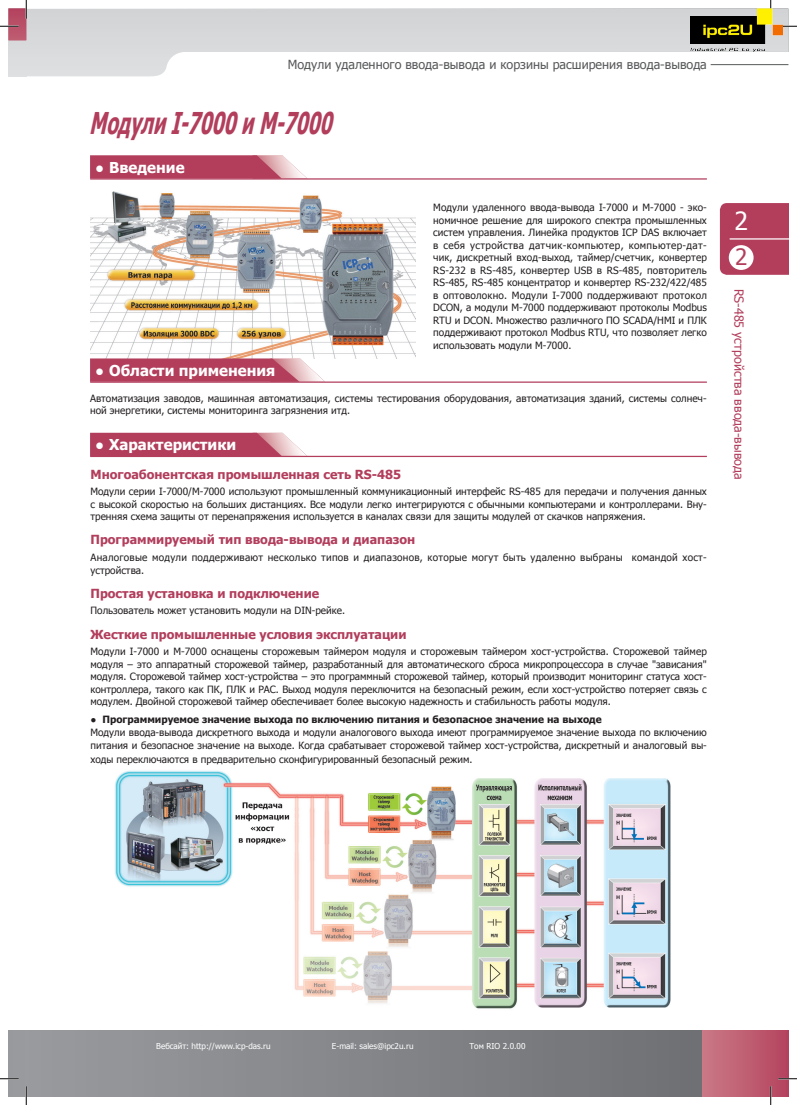
<style>
.page{position:relative;width:797px;height:1105px;background:#fff}
.page>*{position:absolute;margin:0;border:0;box-sizing:border-box;transform-origin:0 0}
.t1{font:italic 700 30px "Tahoma";color:#b23e5c;scale:.62 1}
.t2{font:25px "Tahoma";color:#fff}
.t3{font:22.5px "Tahoma";color:#b23e5c}
.t4{font:700 15px "Tahoma";color:#fff}
.t5{font:700 12.5px "Tahoma";color:#b23e5c}
.t6{font:12.5px "Tahoma";color:#57585a}
.t7{font:12.5px "Tahoma";color:#b23e5c}
.t8{font:10px/12.5px "Tahoma";color:#231f20;text-align:justify}
.t9{font:10px/12.5px "Tahoma";letter-spacing:.025em;color:#231f20}
.t10{font:700 10px "Tahoma";color:#231f20}
.t11{font:8.12px "Tahoma";color:#fff}
.s1{font-weight:400}
</style>
<div class="page">
<svg style="left:26px;top:9px;width:762px;height:67px"></svg>
<div style="left:701px;top:1030px;width:87px;height:66px;background:linear-gradient(to right,#cb7a86,#b44560)"></div>
<div style="left:26px;top:1030px;width:675px;height:66px;background:linear-gradient(to right,#999b9e,#6f7073)"></div>
<hr style="left:710px;top:64px;width:78px;height:1px;background:#57585a">
<div style="left:720px;top:203px;width:68px;height:72px;background:#b23e5c"></div>
<hr style="left:729px;top:238px;width:59px;height:2px;background:#fff">
<div style="left:728px;top:245px;width:25px;height:25px;background:#fff;border-radius:50%"></div>
<div style="left:9px;top:9px;width:17px;height:67px;background:#dcdddf"></div>
<svg style="left:9px;top:9px;width:17px;height:31px"></svg>
<div style="left:9px;top:1030px;width:17px;height:66px;background:#989a9d"></div>
<img style="left:114px;top:770px;width:557px;height:239px">
<img style="left:90px;top:191px;width:325px;height:167px">
<svg style="left:90px;top:155px;width:217px;height:23px;background:#bd5a73"></svg>
<hr style="left:90px;top:178px;width:617px;height:2px;background:#b23e5c">
<svg style="left:90px;top:358px;width:234px;height:23px;background:#bd5972"></svg>
<hr style="left:90px;top:381px;width:617px;height:2px;background:#b23e5c">
<svg style="left:90px;top:433px;width:217px;height:23px;background:#bc5871"></svg>
<hr style="left:90px;top:456px;width:617px;height:1px;background:#b23e5c">
<svg style="left:0;top:25px;width:19px;height:2px"></svg>
<svg style="left:782px;top:25px;width:15px;height:2px"></svg>
<svg style="left:0;top:1078px;width:19px;height:1px"></svg>
<svg style="left:778px;top:1078px;width:19px;height:1px"></svg>
<svg style="left:25px;top:0;width:2px;height:19px"></svg>
<svg style="left:25px;top:1086px;width:2px;height:19px"></svg>
<svg style="left:770px;top:1086px;width:1px;height:19px"></svg>
<img style="left:690px;top:9px;width:92px;height:42px">
<p class="t6" style="left:288px;top:56px;width:420px">Модули удаленного ввода-вывода и корзины расширения ввода-вывода</p>
<h1 class="t1" style="left:89px;top:102px;width:405px">МодулиI-7000иM-7000</h1>
<h3 class="t4" style="left:95px;top:157px;width:91px"><span class="s1">●</span> Введение</h3>
<h3 class="t4" style="left:95px;top:360px;width:182px"><span class="s1">●</span> Области применения</h3>
<p class="t8" style="left:433px;top:201px;width:275px">Модули удаленного ввода-вывода I-7000 и M-7000 - эко&shy;номичное решение для широкого спектра промышленных систем управления. Линейка продуктов ICP DAS включает в себя устройства датчик-компьютер, компьютер-дат&shy;чик, дискретный вход-выход, таймер/счетчик, конвертер RS-232 в RS-485, конвертер USB в RS-485, повторитель RS-485, RS-485 концентратор и конвертер RS-232/422/485 в оптоволокно. Модули I-7000 поддерживают протокол DCON, а модули M-7000 поддерживают протоколы Modbus RTU и DCON. Множество различного ПО SCADA/HMI и ПЛК поддерживают протокол Modbus RTU, что позволяет легко использовать модули M-7000.</p>
<p class="t8" style="left:90px;top:391px;width:618px">Автоматизация заводов, машинная автоматизация, системы тестирования оборудования, автоматизация зданий, системы солнеч&shy;ной энергетики, системы мониторинга загрязнения итд.</p>
<h3 class="t4" style="left:95px;top:434px;width:143px"><span class="s1">●</span> Характеристики</h3>
<p class="t5" style="left:90px;top:465px;width:312px">Многоабонентская промышленная сеть RS-485</p>
<p class="t8" style="left:90px;top:485px;width:618px">Модули серии I-7000/M-7000 используют промышленный коммуникационный интерфейс RS-485 для передачи и получения данных с высокой скоростью на больших дистанциях. Все модули легко интегрируются с обычными компьютерами и контроллерами. Вну&shy;тренняя схема защиты от перенапряжения используется в каналах связи для защиты модулей от скачков напряжения.</p>
<p class="t5" style="left:90px;top:531px;width:326px">Программируемый тип ввода-вывода и диапазон</p>
<p class="t9" style="left:90px;top:551px;width:617px">Аналоговые модули поддерживают несколько типов и диапазонов, которые могут быть удаленно выбраны командой хост&shy;устройства.</p>
<p class="t5" style="left:90px;top:584px;width:230px">Простая установка и подключение</p>
<p class="t8" style="left:90px;top:604px;width:256px">Пользователь может установить модули на DIN-рейке.</p>
<p class="t5" style="left:90px;top:625px;width:317px">Жесткие промышленные условия эксплуатации</p>
<p class="t8" style="left:90px;top:645px;width:618px">Модули I-7000 и M-7000 оснащены сторожевым таймером модуля и сторожевым таймером хост-устройства. Сторожевой таймер модуля – это аппаратный сторожевой таймер, разработанный для автоматического сброса микропроцессора в случае "зависания" модуля. Сторожевой таймер хост-устройства – это программный сторожевой таймер, который производит мониторинг статуса хост&shy;контроллера, такого как ПК, ПЛК и PAC. Выход модуля переключится на безопасный режим, если хост-устройство потеряет связь с модулем. Двойной сторожевой таймер обеспечивает более высокую надежность и стабильность работы модуля.</p>
<p class="t10" style="left:90px;top:712px;width:512px">● Программируемое значение выхода по включению питания и безопасное значение на выходе</p>
<p class="t8" style="left:90px;top:726px;width:618px">Модули ввода-вывода дискретного выхода и модули аналогового выхода имеют программируемое значение выхода по включению питания и безопасное значение на выходе. Когда срабатывает сторожевой таймер хост-устройства, дискретный и аналоговый вы-</p>
<p class="t8" style="left:90px;top:752px;width:383px">ходы переключаются в предварительно сконфигурированный безопасный режим.</p>
<h2 class="t2" style="left:734px;top:205px;width:15px">2</h2>
<h3 class="t3" style="left:735px;top:242px;width:14px">2</h3>
<p class="t7" style="left:747px;top:289px;width:192px;rotate:90deg">RS-485 устройства ввода-вывода</p>
<p class="t11" style="left:156px;top:1041px;width:116px">Вебсайт: http://www.icp-das.ru</p>
<p class="t11" style="left:332px;top:1041px;width:83px">E-mail: sales@ipc2u.ru</p>
<p class="t11" style="left:469px;top:1041px;width:57px">Том RIO 2.0.00</p>
</div>
